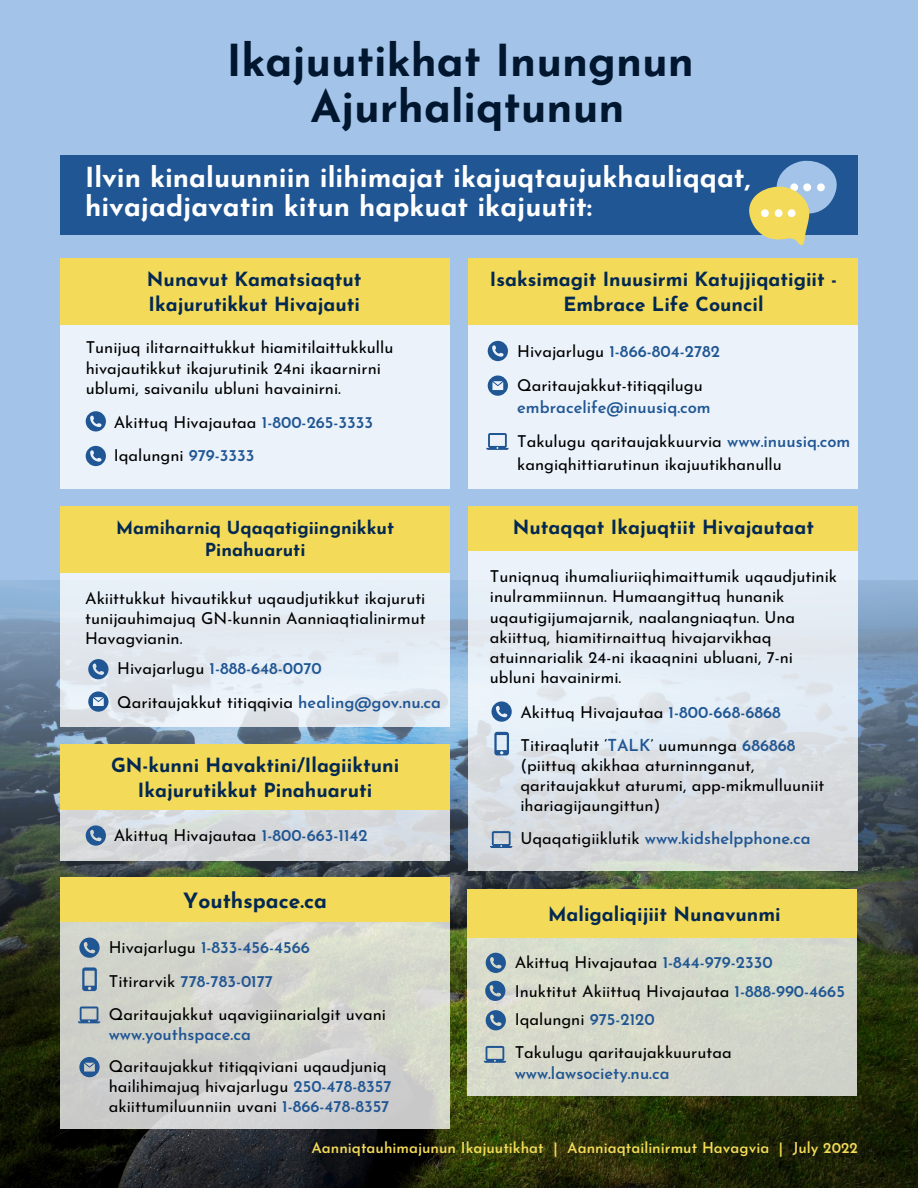
<style>
.page{position:relative;width:918px;height:1188px;background:#a3c4e8}
.page>*{position:absolute;margin:0;border:0;box-sizing:border-box;transform-origin:0 0}
.t1{font:700 43.95px/46.2px "Josefin Sans";color:#011730;text-align:center}
.t2{font:700 27.6px/29.2px "Josefin Sans";color:#fff}
.t3{font:700 21px "Josefin Sans";color:#032852}
.t4{font:700 19.5px/24.8px "Josefin Sans";color:#032852;text-align:center}
.t5{font:700 18px/22.5px "Josefin Sans";color:#032852;text-align:center}
.t6{font:16.5px/20.2px "Josefin Sans";color:#000}
.t7{font:600 16.5px/33.8px "Josefin Sans";color:#205693}
.t8{font:600 15px "Josefin Sans";color:#f3da58}
.s1{font-weight:600;color:#205693}
.s2{font-weight:400;color:#000}
</style>
<div class="page">
<img style="left:0;top:1008px;width:918px;height:180px">
<img style="left:0;top:551px;width:918px;height:457px">
<div style="left:60px;top:155px;width:798px;height:80px;background:#205693"></div>
<svg style="left:749px;top:160px;width:88px;height:86px"></svg>
<div style="left:60px;top:258px;width:390px;height:231px;background:#ebf2fa"></div>
<div style="left:60px;top:258px;width:390px;height:67px;background:#f3da58"></div>
<svg style="left:86px;top:411px;width:20px;height:20px"></svg>
<svg style="left:86px;top:446px;width:20px;height:20px"></svg>
<svg style="left:60px;top:809px;width:390px;height:52px;background:#d6d9d9"></svg>
<div style="left:60px;top:744px;width:390px;height:65px;background:#f3da58"></div>
<svg style="left:86px;top:825px;width:20px;height:21px"></svg>
<svg style="left:60px;top:922px;width:390px;height:207px;background:#d2d3cd"></svg>
<div style="left:60px;top:877px;width:390px;height:45px;background:#f3da58"></div>
<svg style="left:79px;top:938px;width:21px;height:20px"></svg>
<svg style="left:82px;top:967px;width:15px;height:24px"></svg>
<svg style="left:78px;top:1007px;width:22px;height:16px"></svg>
<svg style="left:79px;top:1057px;width:21px;height:20px"></svg>
<div style="left:469px;top:279px;width:389px;height:210px;background:#ebf2fa"></div>
<div style="left:469px;top:258px;width:389px;height:67px;background:#f3da58"></div>
<svg style="left:488px;top:376px;width:20px;height:20px"></svg>
<svg style="left:488px;top:341px;width:20px;height:20px"></svg>
<svg style="left:486px;top:433px;width:23px;height:17px"></svg>
<div style="left:60px;top:506px;width:390px;height:221px;background:linear-gradient(to right,#e4e9ee,#e6eef3)"></div>
<div style="left:60px;top:506px;width:390px;height:66px;background:#f3da58"></div>
<svg style="left:88px;top:691px;width:21px;height:21px"></svg>
<svg style="left:88px;top:659px;width:21px;height:20px"></svg>
<svg style="left:469px;top:551px;width:389px;height:320px;background:#dfe6eb"></svg>
<div style="left:469px;top:506px;width:389px;height:45px;background:#f3da58"></div>
<svg style="left:492px;top:701px;width:20px;height:21px"></svg>
<svg style="left:494px;top:732px;width:15px;height:23px"></svg>
<svg style="left:490px;top:831px;width:22px;height:17px"></svg>
<div style="left:468px;top:889px;width:389px;height:207px;background:#d4d8ca"></div>
<div style="left:468px;top:889px;width:389px;height:49px;background:#f3da58"></div>
<svg style="left:486px;top:953px;width:20px;height:20px"></svg>
<svg style="left:484px;top:1046px;width:22px;height:17px"></svg>
<svg style="left:485px;top:981px;width:20px;height:20px"></svg>
<svg style="left:486px;top:1010px;width:20px;height:20px"></svg>
<h1 class="t1" style="left:227px;top:42px;width:469px">Ikajuutikhat Inungnun<br>Ajurhaliqtunun</h1>
<h2 class="t2" style="left:85px;top:165px;width:667px">Ilvin kinaluunniin ilihimajat ikajuqtaujukhauliqqat, hivajadjavatin kitun hapkuat ikajuutit:</h2>
<p class="t4" style="left:147px;top:269px;width:216px;text-align:left">Nunavut Kamatsiaqtut<br>Ikajurutikkut Hivajauti</p>
<p class="t6" style="left:86px;top:339px;width:309px">Tunijuq ilitarnaittukkut hiamitilaittukkullu hivajautikkut ikajurutinik 24ni ikaarnirni ublumi, saivanilu ubluni havainirni.</p>
<p class="t6" style="left:114px;top:407px;width:261px;line-height:33.8px">Akittuq Hivajautaa <span class="s1">1-800-265-3333<br></span>Iqalungni <span class="s1">979-3333</span></p>
<p class="t5" style="left:116px;top:518px;width:279px">Mamiharniq Uqaqatigiingnikkut<br>Pinahuaruti</p>
<p class="t6" style="left:85px;top:590px;width:342px;text-align:justify">Akiittukkut hivautikkut uqaudjutikkut ikajuruti tunijauhimajuq GN-kunnin Aanniaqtialinirmut Havagvianin.</p>
<p class="t6" style="left:117px;top:653px;width:325px;line-height:33.8px">Hivajarlugu <span class="s1">1-888-648-0070<br></span>Qaritaujakkut titiqqivia <span class="s1">healing@gov.nu.ca</span></p>
<p class="t4" style="left:111px;top:755px;width:290px">GN-kunni Havaktini/Ilagiiktuni<br>Ikajurutikkut Pinahuaruti</p>
<p class="t6" style="left:114px;top:827px;width:255px">Akittuq Hivajautaa <span class="s1">1-800-663-1142</span></p>
<p class="t3" style="left:183px;top:893px;width:145px">Youthspace.ca</p>
<p class="t6" style="left:109px;top:933px;width:279px;line-height:33.2px">Hivajarlugu <span class="s1">1-833-456-4566<br></span>Titirarvik <span class="s1">778-783-0177<br></span>Qaritaujakkut uqavigiinarialgit uvani</p>
<p class="t7" style="left:109px;top:1019px;width:144px">www.youthspace.ca</p>
<p class="t6" style="left:109px;top:1057px;width:284px">Qaritaujakkut titiqqiviani uqaudjuniq hailihimajuq hivajarlugu <span class="s1">250-478-8357 </span>akiittumiluunniin uvani <span class="s1">1-866-478-8357</span></p>
<p class="t4" style="left:490px;top:269px;width:349px">Isaksimagit Inuusirmi Katujjiqatigiit -<br>Embrace Life Council</p>
<p class="t6" style="left:517px;top:336px;width:204px;line-height:33.8px">Hivajarlugu <span class="s1">1-866-804-2782<br></span>Qaritaujakkut-titiqqilugu</p>
<p class="t7" style="left:517px;top:392px;width:335px">embracelife@inuusiq.com<br><span class="s2">Takulugu qaritaujakkuurvia</span> www.inuusiq.com</p>
<p class="t6" style="left:517px;top:455px;width:266px">kangiqhittiarutinun ikajuutikhanullu</p>
<p class="t4" style="left:513px;top:517px;width:303px">Nutaqqat Ikajuqtiit Hivajautaat</p>
<p class="t6" style="left:490px;top:568px;width:349px">Tuniqnuq ihumaliuriiqhimaittumik uqaudjutinik inulrammiinnun. Humaangittuq hunanik uqautigijumajarnik, naalangniaqtun. Una akiittuq, hiamitirnaittuq hivajarvikhaq atuinnarialik 24-ni ikaaqnini ubluani, 7-ni ubluni havainirmi.</p>
<p class="t6" style="left:520px;top:697px;width:277px;line-height:32.7px">Akittuq Hivajautaa <span class="s1">1-800-668-6868<br></span>Titiraqlutit ‘<span class="s1">TALK</span>’ uumunnga <span class="s1">686868</span></p>
<p class="t6" style="left:520px;top:757px;width:306px">(piittuq akikhaa aturninnganut, qaritaujakkut aturumi, app-mikmulluuniit ihariagijaungittun)</p>
<p class="t7" style="left:520px;top:823px;width:292px"><span class="s2">Uqaqatigiiklutik</span> www.kidshelpphone.ca</p>
<p class="t4" style="left:548px;top:904px;width:234px">Maligaliqijiit Nunavunmi</p>
<p class="t6" style="left:515px;top:950px;width:332px;line-height:28.2px">Akittuq Hivajautaa <span class="s1">1-844-979-2330<br></span>Inuktitut Akiittuq Hivajautaa <span class="s1">1-888-990-4665<br></span>Iqalungni <span class="s1">975-2120</span></p>
<p class="t6" style="left:515px;top:1044px;width:219px">Takulugu qaritaujakkuurutaa</p>
<p class="t7" style="left:515px;top:1058px;width:156px">www.lawsociety.nu.ca</p>
<p class="t8" style="left:311px;top:1142px;width:548px">Aanniqtauhimajunun Ikajuutikhat | Aanniaqtailinirmut Havagvia | July 2022</p>
</div>
